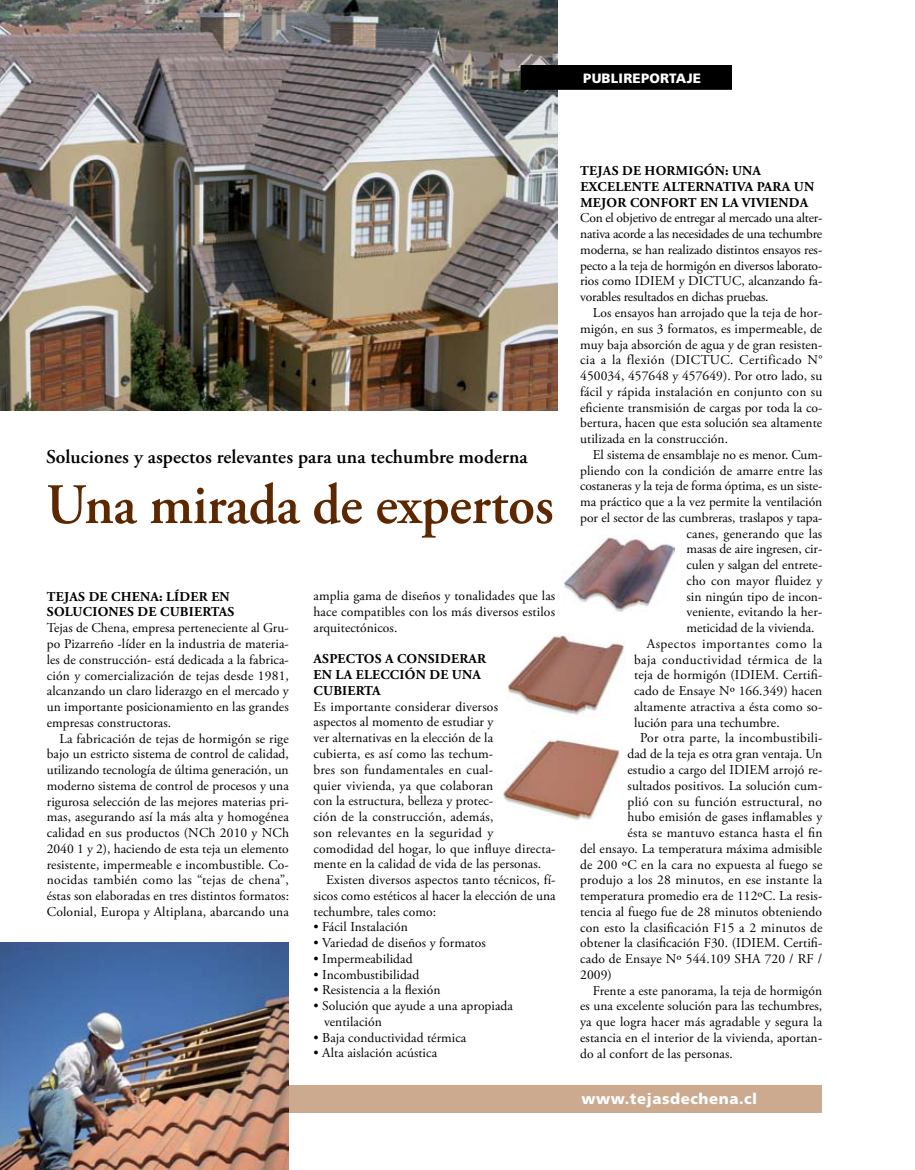
<style>
.page{position:relative;width:915px;height:1170px;background:#fff}
.page>*{position:absolute;margin:0;border:0;box-sizing:border-box;transform-origin:0 0}
.t1{font:600 57px "Adobe Garamond Pro";letter-spacing:-.005em;color:#5d2700;scale:.96 1}
.t2{font:600 19.5px "Adobe Garamond Pro";letter-spacing:.005em;color:#000}
.t3{font:900 15px "Frutiger";letter-spacing:.035em;color:#fff}
.t4{font:13.5px/15.8px "Adobe Garamond Pro";letter-spacing:.005em;color:#000;text-align:justify}
.t5{font:700 13.5px/15.8px "Adobe Garamond Pro";letter-spacing:.02em;color:#000}
.t6{font:13.5px/15.8px "Adobe Garamond Pro";letter-spacing:-.015em;color:#000}
.t7{font:13.5px "Adobe Garamond Pro";letter-spacing:.03em;color:#000}
.t8{font:13.5px "Adobe Garamond Pro";letter-spacing:.035em;color:#000}
.t9{font:900 13.5px "Frutiger";letter-spacing:.015em;color:#fff}
</style>
<div class="page">
<div style="left:274px;top:1085px;width:547px;height:27px;background:#cbaa90"></div>
<img style="left:0;top:942px;width:288px;height:227px">
<img style="left:0;top:0;width:557px;height:411px">
<img style="left:506px;top:633px;width:119px;height:82px">
<img style="left:503px;top:739px;width:117px;height:82px">
<img style="left:562px;top:535px;width:112px;height:77px">
<div style="left:521px;top:66px;width:210px;height:23px;background:#000"></div>
<div style="left:521px;top:65px;width:210px;height:24px;border:1px solid #000"></div>
<p class="t9" style="left:583px;top:70px;width:119px">publireportaje</p>
<h2 class="t2" style="left:46px;top:445px;width:483px">Soluciones y aspectos relevantes para una techumbre moderna</h2>
<h1 class="t1" style="left:46px;top:472px;width:530px">Una mirada de expertos</h1>
<p class="t5" style="left:47px;top:588px;width:189px">TEJAS DE CHENA: LÍDER EN<br>SOLUCIONES DE CUBIERTAS</p>
<p class="t4" style="left:47px;top:620px;width:243px">Tejas de Chena, empresa perteneciente al Gru&shy;po Pizarreño -líder en la industria de materia&shy;les de construcción- está dedicada a la fabrica&shy;ción y comercialización de tejas desde 1981, alcanzando un claro liderazgo en el mercado y un importante posicionamiento en las grandes empresas constructoras.</p>
<p class="t4" style="left:47px;top:730px;width:244px;text-indent:13px">La fabricación de tejas de hormigón se rige bajo un estricto sistema de control de calidad, utilizando tecnología de última generación, un moderno sistema de control de procesos y una rigurosa selección de las mejores materias pri&shy;mas, asegurando así la más alta y homogénea calidad en sus productos (NCh 2010 y NCh 2040 1 y 2), haciendo de esta teja un elemento resistente, impermeable e incombustible. Co&shy;nocidas también como las “tejas de chena”, éstas son elaboradas en tres distintos formatos:<br>Colonial, Europa y Altiplana, abarcando una</p>
<p class="t4" style="left:313px;top:588px;width:243px">amplia gama de diseños y tonalidades que las hace compatibles con los más diversos estilos arquitectónicos.</p>
<p class="t5" style="left:313px;top:651px;width:174px">ASPECTOS A CONSIDERAR<br>EN LA ELECCIÓN DE UNA<br>CUBIERTA</p>
<p class="t4" style="left:313px;top:699px;width:243px;text-align:left">Es importante considerar diversos<br>aspectos al momento de estudiar y<br>ver alternativas en la elección de la<br>cubierta, es así como las techum-<br>bres son fundamentales en cual-<br>quier vivienda, ya que colaboran<br>con la estructura, belleza y protec-<br>ción de la construcción, además,<br>son relevantes en la seguridad y comodidad del hogar, lo que influye directa&shy;mente en la calidad de vida de las personas.</p>
<p class="t4" style="left:313px;top:872px;width:243px;text-indent:13px">Existen diversos aspectos tanto técnicos, fí&shy;sicos como estéticos al hacer la elección de una techumbre, tales como:</p>
<p class="t4" style="left:313px;top:919px;width:96px">• Fácil Instalación</p>
<p class="t4" style="left:313px;top:935px;width:174px">• Variedad de diseños y formatos</p>
<p class="t4" style="left:313px;top:951px;width:101px">• Impermeabilidad</p>
<p class="t4" style="left:313px;top:966px;width:107px">• Incombustibilidad</p>
<p class="t4" style="left:313px;top:982px;width:128px">• Resistencia a la flexión</p>
<p class="t4" style="left:324px;top:998px;width:190px;text-indent:-10px">• Solución que ayude a una apropiada ventilación</p>
<p class="t4" style="left:313px;top:1029px;width:154px">• Baja conductividad térmica</p>
<p class="t4" style="left:313px;top:1045px;width:125px">• Alta aislación acústica</p>
<p class="t5" style="left:580px;top:163px;width:235px;text-indent:95px">MIGÓN: UNA<br>EXCELENTE ALTERNATIVA PARA UN<br>MEJOR CONFORT EN LA VIVIENDA</p>
<p class="t4" style="left:580px;top:211px;width:243px">Con el objetivo de entregar al mercado una alter&shy;nativa acorde a las necesidades de una techumbre moderna, se han realizado distintos ensayos res&shy;pecto a la teja de hormigón en diversos laborato&shy;rios como Idiem y Dict</p>
<p class="t5" style="left:580px;top:163px;width:18px">TEJAS</p>
<p class="t5" style="left:622px;top:163px;width:34px">DE HOR</p>
<p class="t6" style="left:580px;top:274px;width:243px;text-indent:142px">uc , alcanzando fa&shy;vorables resultados en dichas pruebas.</p>
<p class="t4" style="left:580px;top:305px;width:243px;text-indent:13px">Los ensayos han arrojado que la teja de hor&shy;migón, en sus 3 formatos, es impermeable, de muy baja absorción de agua y de gran resisten&shy;cia a la flexión (DICTUC. Certificado N° 450034, 457648 y 457649). Por otro lado, su fácil y rápida instalación en conjunto con su eficiente transmisión de cargas por toda la co&shy;bertura, hacen que esta solución sea altamente utilizada en la construcción.</p>
<p class="t4" style="left:592px;top:447px;width:231px">El sistema de ensamblaje no es menor. Cum-</p>
<p class="t4" style="left:580px;top:463px;width:243px">pliendo con la condición de amarre entre las</p>
<p class="t4" style="left:580px;top:478px;width:243px">costaneras y la teja de forma óptima, es un siste-</p>
<p class="t4" style="left:580px;top:494px;width:243px">ma práctico que a la vez permite la ventilación</p>
<p class="t4" style="left:580px;top:510px;width:243px">por el sector de las cumbreras, traslapos y tapa-</p>
<p class="t4" style="left:686px;top:526px;width:137px">canes, generando que las</p>
<p class="t4" style="left:686px;top:541px;width:137px">masas de aire ingresen, cir-</p>
<p class="t4" style="left:686px;top:557px;width:137px">culen y salgan del entrete-</p>
<p class="t4" style="left:686px;top:573px;width:137px">cho con mayor fluidez y</p>
<p class="t4" style="left:686px;top:589px;width:137px">sin ningún tipo de incon-</p>
<p class="t4" style="left:686px;top:604px;width:137px">veniente, evitando la her-</p>
<p class="t4" style="left:686px;top:620px;width:129px">meticidad de la vivienda.</p>
<p class="t8" style="left:646px;top:635px;width:177px">Aspectos importantes como la</p>
<p class="t7" style="left:634px;top:651px;width:190px">baja conductividad térmica de la</p>
<p class="t4" style="left:634px;top:667px;width:190px">teja de hormigón (IDIEM. Certifi-</p>
<p class="t4" style="left:634px;top:683px;width:189px">cado de Ensaye Nº 166.349) hacen</p>
<p class="t4" style="left:634px;top:699px;width:190px">altamente atractiva a ésta como so-</p>
<p class="t4" style="left:634px;top:715px;width:147px">lución para una techumbre.</p>
<p class="t4" style="left:640px;top:730px;width:183px">Por otra parte, la incombustibili-</p>
<p class="t4" style="left:627px;top:746px;width:196px">dad de la teja es otra gran ventaja. Un</p>
<p class="t4" style="left:627px;top:762px;width:196px">estudio a cargo del IDIEM arrojó re-</p>
<p class="t4" style="left:627px;top:778px;width:196px">sultados positivos. La solución cum-</p>
<p class="t4" style="left:627px;top:793px;width:196px">plió con su función estructural, no</p>
<p class="t4" style="left:627px;top:809px;width:196px">hubo emisión de gases inflamables y</p>
<p class="t4" style="left:627px;top:825px;width:196px">ésta se mantuvo estanca hasta el fin</p>
<p class="t4" style="left:580px;top:841px;width:243px">del ensayo. La temperatura máxima admisible</p>
<p class="t4" style="left:580px;top:856px;width:244px">de 200 ºC en la cara no expuesta al fuego se</p>
<p class="t4" style="left:580px;top:872px;width:243px">produjo a los 28 minutos, en ese instante la</p>
<p class="t4" style="left:580px;top:888px;width:243px">temperatura promedio era de 112ºC. La resis-</p>
<p class="t4" style="left:580px;top:904px;width:243px">tencia al fuego fue de 28 minutos obteniendo</p>
<p class="t4" style="left:580px;top:919px;width:244px">con esto la clasificación F15 a 2 minutos de</p>
<p class="t4" style="left:580px;top:935px;width:243px">obtener la clasificación F30. (IDIEM. Certifi-</p>
<p class="t4" style="left:580px;top:951px;width:243px">cado de Ensaye Nº 544.109 SHA 720 / RF /</p>
<p class="t4" style="left:580px;top:967px;width:33px">2009)</p>
<p class="t4" style="left:592px;top:982px;width:230px">Frente a este panorama, la teja de hormigón</p>
<p class="t4" style="left:580px;top:998px;width:243px">es una excelente solución para las techumbres,</p>
<p class="t4" style="left:580px;top:1014px;width:243px">ya que logra hacer más agradable y segura la</p>
<p class="t4" style="left:580px;top:1030px;width:243px">estancia en el interior de la vivienda, aportan-</p>
<p class="t4" style="left:580px;top:1045px;width:154px">do al confort de las personas.</p>
<p class="t3" style="left:581px;top:1089px;width:177px">www.tejasdechena.cl</p>
</div>
